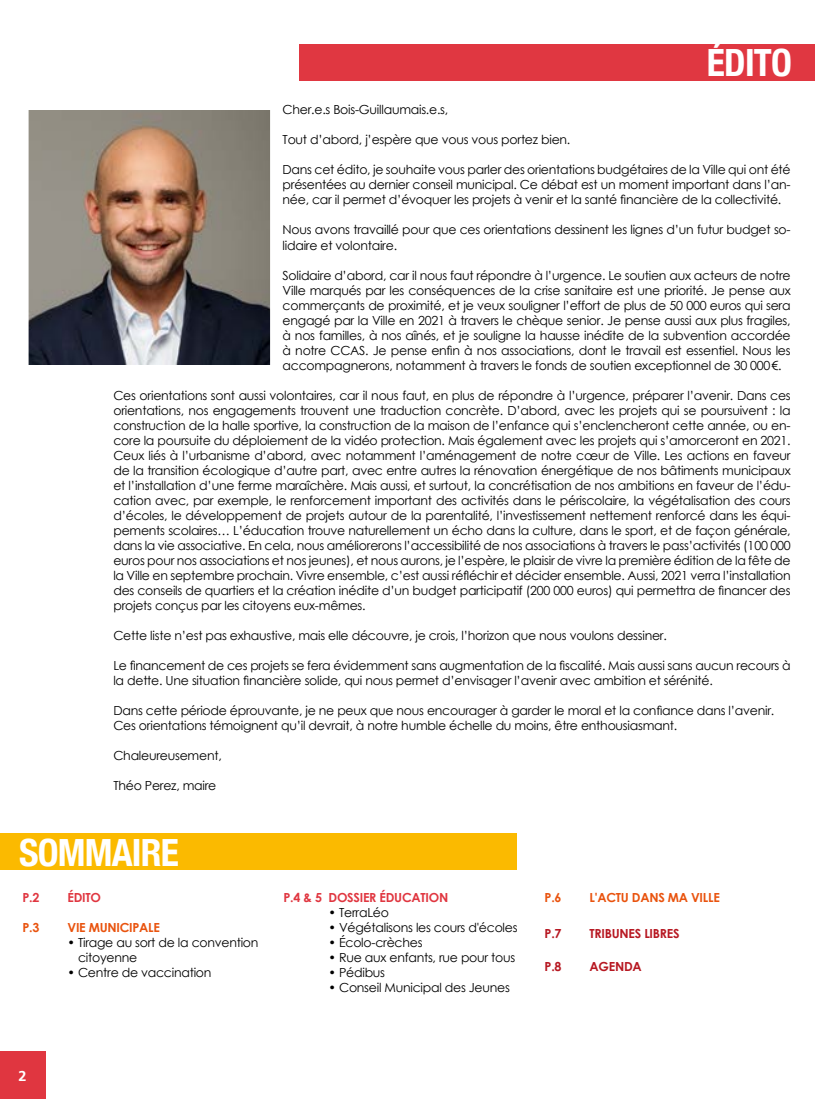
<style>
.page{position:relative;width:815px;height:1099px;background:#fff}
.page>*{position:absolute;margin:0;border:0;box-sizing:border-box;transform-origin:0 0}
.t1{font:700 condensed 37.5px "Helvetica Neue";letter-spacing:-.02em;color:#fff}
.t2{font:700 15px "Carto Gothic Std";color:#fff}
.t3{font:12.5px/15px "Century Gothic";letter-spacing:-.02em;color:#000}
.t4{font:700 12.5px "Century Gothic";letter-spacing:-.02em;color:#e9530e}
.t5{font:700 12.5px "Century Gothic";letter-spacing:-.02em;color:#e03640}
.t6{font:700 12.5px "Century Gothic";letter-spacing:-.02em;color:#b71822}
</style>
<div class="page">
<div style="left:299px;top:44px;width:516px;height:36px;background:#e03741"></div>
<img style="left:29px;top:111px;width:241px;height:254px">
<div style="left:0;top:833px;width:516px;height:36px;background:#fbba00"></div>
<div style="left:0;top:1050px;width:45px;height:48px;background:#e03640"></div>
<h1 class="t1" style="left:707px;top:40px;width:87px">ÉDITO</h1>
<p class="t3" style="left:283px;top:102px;width:167px">Cher.e.s Bois-Guillaumais.e.s,</p>
<p class="t3" style="left:283px;top:132px;width:289px">Tout d’abord, j’espère que vous vous portez bien.</p>
<p class="t3" style="left:283px;top:162px;width:510px;text-align:justify">Dans cet édito, je souhaite vous parler des orientations budgétaires de la Ville qui ont été présentées au dernier conseil municipal. Ce débat est un moment important dans l’an&shy;née, car il permet d’évoquer les projets à venir et la santé financière de la collectivité.</p>
<p class="t3" style="left:283px;top:222px;width:510px">Nous avons travaillé pour que ces orientations dessinent les lignes d’un futur budget so&shy;lidaire et volontaire.</p>
<p class="t3" style="left:283px;top:267px;width:510px;text-align:justify">Solidaire d’abord, car il nous faut répondre à l’urgence. Le soutien aux acteurs de notre Ville marqués par les conséquences de la crise sanitaire est une priorité. Je pense aux commerçants de proximité, et je veux souligner l’effort de plus de 50 000 euros qui sera engagé par la Ville en 2021 à travers le chèque senior. Je pense aussi aux plus fragiles, à nos familles, à nos aînés, et je souligne la hausse inédite de la subvention accordée à notre CCAS. Je pense enfin à nos associations, dont le travail est essentiel. Nous les accompagnerons, notamment à travers le fonds de soutien exceptionnel de 30 000€.</p>
<p class="t3" style="left:113px;top:387px;width:679px;text-align:justify">Ces orientations sont aussi volontaires, car il nous faut, en plus de répondre à l’urgence, préparer l’avenir. Dans ces orientations, nos engagements trouvent une traduction concrète. D’abord, avec les projets qui se poursuivent : la construction de la halle sportive, la construction de la maison de l’enfance qui s’enclencheront cette année, ou en&shy;core la poursuite du déploiement de la vidéo protection. Mais également avec les projets qui s’amorceront en 2021.<br>Ceux liés à l’urbanisme d’abord, avec notamment l’aménagement de notre cœur de Ville. Les actions en faveur de la transition écologique d’autre part, avec entre autres la rénovation énergétique de nos bâtiments municipaux et l’installation d’une ferme maraîchère. Mais aussi, et surtout, la concrétisation de nos ambitions en faveur de l’édu&shy;cation avec, par exemple, le renforcement important des activités dans le périscolaire, la végétalisation des cours d’écoles, le développement de projets autour de la parentalité, l’investissement nettement renforcé dans les équi&shy;pements scolaires… L’éducation trouve naturellement un écho dans la culture, dans le sport, et de façon générale, dans la vie associative. En cela, nous améliorerons l’accessibilité de nos associations à travers le pass’activités (100 000 euros pour nos associations et nos jeunes), et nous aurons, je l’espère, le plaisir de vivre la première édition de la fête de la Ville en septembre prochain. Vivre ensemble, c’est aussi réfléchir et décider ensemble. Aussi, 2021 verra l’installation des conseils de quartiers et la création inédite d’un budget participatif (200 000 euros) qui permettra de financer des projets conçus par les citoyens eux-mêmes.</p>
<p class="t3" style="left:113px;top:627px;width:555px">Cette liste n’est pas exhaustive, mais elle découvre, je crois, l’horizon que nous voulons dessiner.</p>
<p class="t3" style="left:113px;top:657px;width:679px">Le financement de ces projets se fera évidemment sans augmentation de la fiscalité. Mais aussi sans aucun recours à la dette. Une situation financière solide, qui nous permet d’envisager l’avenir avec ambition et sérénité.</p>
<p class="t3" style="left:113px;top:702px;width:662px">Dans cette période éprouvante, je ne peux que nous encourager à garder le moral et la confiance dans l’avenir.<br>Ces orientations témoignent qu’il devrait, à notre humble échelle du moins, être enthousiasmant.</p>
<p class="t3" style="left:113px;top:747px;width:110px">Chaleureusement,</p>
<p class="t3" style="left:113px;top:777px;width:105px">Théo Perez, maire</p>
<h1 class="t1" style="left:19px;top:829px;width:161px">SOMMAIRE</h1>
<p class="t5" style="left:22px;top:890px;width:19px">P.2</p>
<p class="t5" style="left:68px;top:890px;width:35px">ÉDITO</p>
<p class="t4" style="left:22px;top:920px;width:19px">P.3</p>
<p class="t4" style="left:68px;top:920px;width:94px">VIE MUNICIPALE</p>
<p class="t3" style="left:78px;top:935px;width:182px;text-indent:-11px">• Tirage au sort de la convention citoyenne</p>
<p class="t3" style="left:68px;top:965px;width:146px">• Centre de vaccination</p>
<p class="t5" style="left:284px;top:890px;width:166px">P.4 &amp; 5 DOSSIER ÉDUCATION</p>
<p class="t3" style="left:329px;top:905px;width:62px">• TerraLéo</p>
<p class="t3" style="left:329px;top:920px;width:191px">• Végétalisons les cours d'écoles</p>
<p class="t3" style="left:329px;top:935px;width:96px">• Écolo-crèches</p>
<p class="t3" style="left:329px;top:950px;width:188px">• Rue aux enfants, rue pour tous</p>
<p class="t3" style="left:329px;top:965px;width:58px">• Pédibus</p>
<p class="t3" style="left:329px;top:980px;width:183px">• Conseil Municipal des Jeunes</p>
<p class="t4" style="left:545px;top:890px;width:19px">P.6</p>
<p class="t4" style="left:590px;top:890px;width:132px">L'ACTU DANS MA VILLE</p>
<p class="t6" style="left:545px;top:926px;width:19px">P.7</p>
<p class="t6" style="left:590px;top:926px;width:92px">TRIBUNES LIBRES</p>
<p class="t6" style="left:545px;top:959px;width:19px">P.8</p>
<p class="t6" style="left:590px;top:959px;width:54px">AGENDA</p>
<p class="t2" style="left:18px;top:1067px;width:10px">2</p>
</div>
